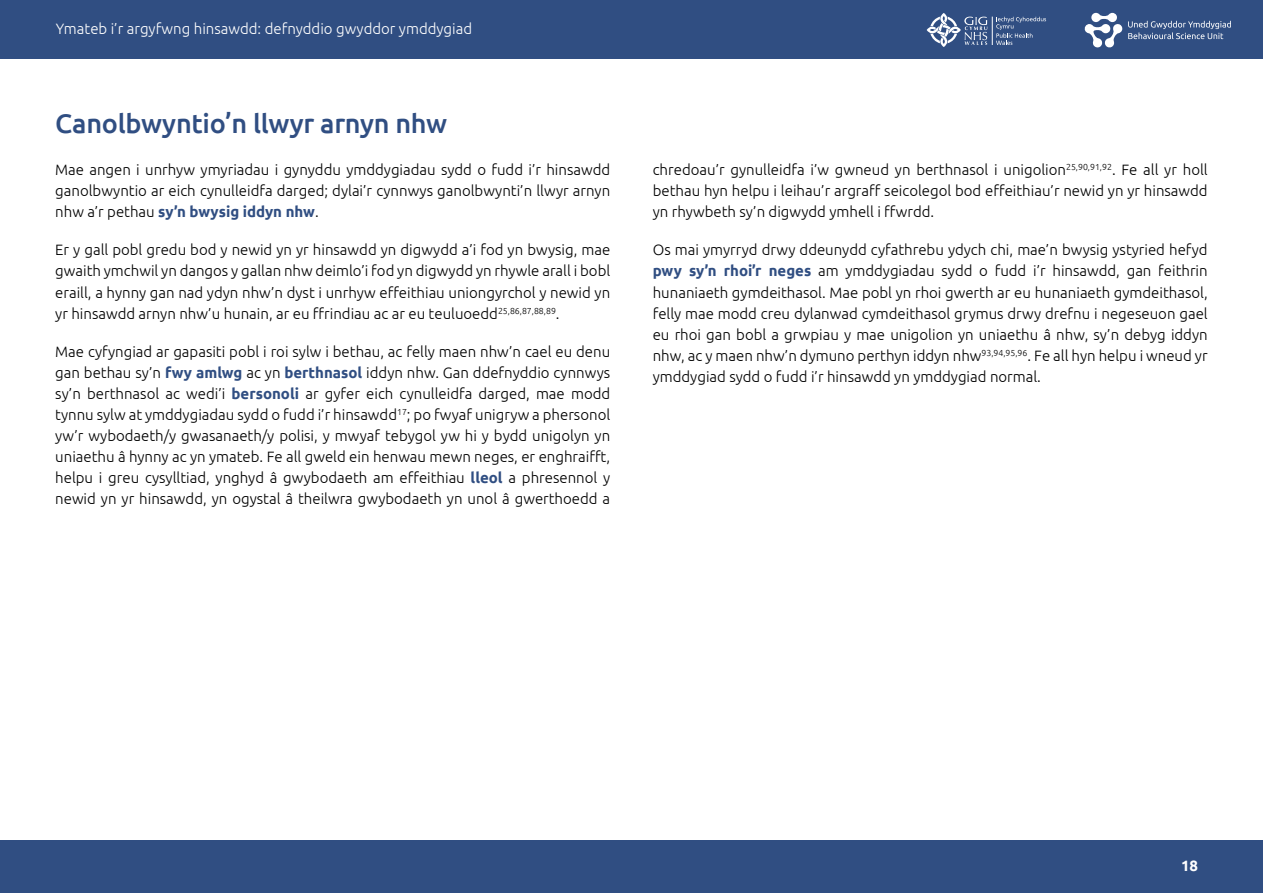
<style>
.page{position:relative;width:1263px;height:893px;background:#fff}
.page>*{position:absolute;margin:0;border:0;box-sizing:border-box;transform-origin:0 0}
.Sub_head_1{font:500 27px "Ubuntu";letter-spacing:-.01em;color:#304e82}
.t1{font:300 15px/21px "Ubuntu";color:#000;text-align:justify}
.t2{font:300 15px "Ubuntu";color:#fff}
.t3{font:700 15px "Ubuntu";color:#fff}
.s1{font-weight:700;color:#304e82}
</style>
<div class="page">
<div style="left:0;top:0;width:1263px;height:59px;background:#304e82"></div>
<div style="left:0;top:840px;width:1263px;height:53px;background:#304e82"></div>
<svg style="left:1085px;top:13px;width:37px;height:34px"></svg>
<svg style="left:1128px;top:21px;width:103px;height:18px"></svg>
<svg style="left:927px;top:13px;width:119px;height:34px"></svg>
<p class="t2" style="left:56px;top:19px;width:418px">Ymateb i’r argyfwng hinsawdd: defnyddio gwyddor ymddygiad</p>
<p class="Sub_head_1" style="left:55px;top:107px;width:393px">Canolbwyntio’n llwyr arnyn nhw</p>
<p class="t1" style="left:55px;top:159px;width:556px">Mae angen i unrhyw ymyriadau i gynyddu ymddygiadau sydd o fudd i’r hinsawdd ganolbwyntio ar eich cynulleidfa darged; dylai’r cynnwys ganolbwynti’n llwyr arnyn nhw a’r pethau <span class="s1">sy’n bwysig iddyn nhw</span>.</p>
<p class="t1" style="left:55px;top:239px;width:556px">Er y gall pobl gredu bod y newid yn yr hinsawdd yn digwydd a’i fod yn bwysig, mae gwaith ymchwil yn dangos y gallan nhw deimlo’i fod yn digwydd yn rhywle arall i bobl eraill, a hynny gan nad ydyn nhw’n dyst i unrhyw effeithiau uniongyrchol y newid yn yr hinsawdd arnyn nhw’u hunain, ar eu ffrindiau ac ar eu teuluoedd<sup>25,86,87,88,89</sup>.</p>
<p class="t1" style="left:55px;top:340px;width:556px">Mae cyfyngiad ar gapasiti pobl i roi sylw i bethau, ac felly maen nhw’n cael eu denu gan bethau sy’n <span class="s1">fwy amlwg</span> ac yn <span class="s1">berthnasol</span> iddyn nhw. Gan ddefnyddio cynnwys sy’n berthnasol ac wedi’i <span class="s1">bersonoli</span> ar gyfer eich cynulleidfa darged, mae modd tynnu sylw at ymddygiadau sydd o fudd i’r hinsawdd<sup>17</sup>; po fwyaf unigryw a phersonol yw’r wybodaeth/y gwasanaeth/y polisi, y mwyaf tebygol yw hi y bydd unigolyn yn uniaethu â hynny ac yn ymateb. Fe all gweld ein henwau mewn neges, er enghraifft, helpu i greu cysylltiad, ynghyd â gwybodaeth am effeithiau <span class="s1">lleol</span> a phresennol y newid yn yr hinsawdd, yn ogystal â theilwra gwybodaeth yn unol â gwerthoedd a</p>
<p class="t1" style="left:653px;top:159px;width:556px">chredoau’r gynulleidfa i’w gwneud yn berthnasol i unigolion<sup>25,90,91,92</sup>. Fe all yr holl bethau hyn helpu i leihau’r argraff seicolegol bod effeithiau’r newid yn yr hinsawdd yn rhywbeth sy’n digwydd ymhell i ffwrdd.</p>
<p class="t1" style="left:653px;top:239px;width:556px">Os mai ymyrryd drwy ddeunydd cyfathrebu ydych chi, mae’n bwysig ystyried hefyd <span class="s1">pwy sy’n rhoi’r neges</span> am ymddygiadau sydd o fudd i’r hinsawdd, gan feithrin hunaniaeth gymdeithasol. Mae pobl yn rhoi gwerth ar eu hunaniaeth gymdeithasol, felly mae modd creu dylanwad cymdeithasol grymus drwy drefnu i negeseuon gael eu rhoi gan bobl a grwpiau y mae unigolion yn uniaethu â nhw, sy’n debyg iddyn nhw, ac y maen nhw’n dymuno perthyn iddyn nhw<sup>93,94,95,96</sup>. Fe all hyn helpu i wneud yr ymddygiad sydd o fudd i’r hinsawdd yn ymddygiad normal.</p>
<p class="t3" style="left:1181px;top:856px;width:19px">18</p>
</div>
